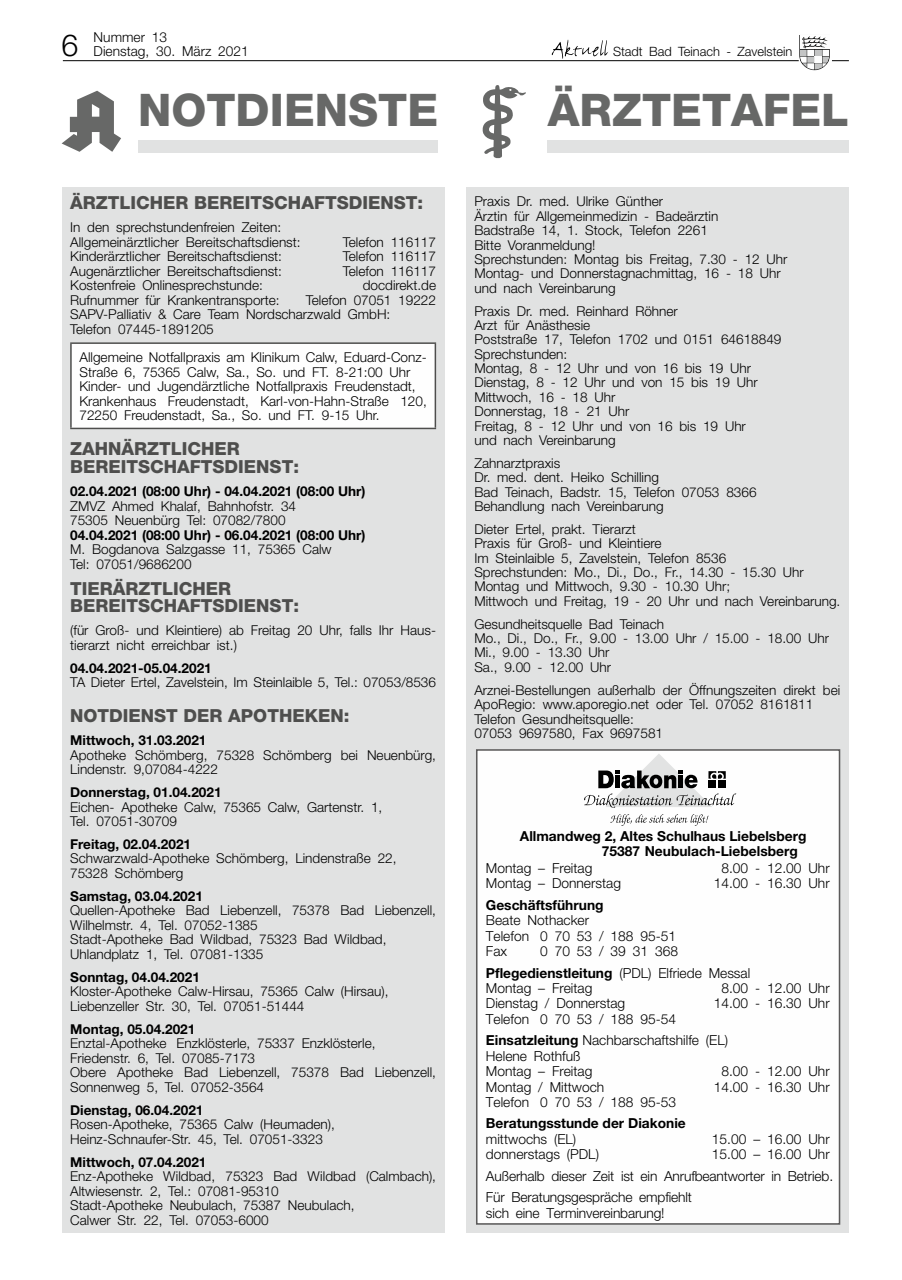
<style>
.page{position:relative;width:902px;height:1280px;background:#fff}
.page>*{position:absolute;margin:0;border:0;box-sizing:border-box;transform-origin:0 0}
.t1{font:800 45px "Helvetica Neue";color:#676867}
.t2{font:300 30.3px "Helvetica Neue";color:#000}
.t3{font:800 18px/17.7px "Helvetica Neue";color:#4e4e4d}
.t4{font:300 13.8px/21.5px "Helvetica Neue";color:#000}
.t5{font:700 13.8px/14.5px "Helvetica Neue";color:#000}
.t6{font:300 13.65px/14.4px "Helvetica Neue";color:#000}
.t7{font:700 13.65px "Helvetica Neue";color:#000}
.t8{font:300 12.9px "Helvetica Neue";color:#000}
.s1{font-weight:700}
</style>
<div class="page">
<svg style="left:551px;top:40px;width:57px;height:19px"></svg>
<hr style="left:63px;top:60px;width:735px;height:1px;background:#000">
<svg style="left:799px;top:35px;width:49px;height:35px"></svg>
<div style="left:62px;top:187px;width:382px;height:1046px;background:#e1e2e2"></div>
<div style="left:466px;top:187px;width:382px;height:1046px;background:#e1e2e2"></div>
<svg style="left:62px;top:91px;width:59px;height:61px"></svg>
<div style="left:138px;top:140px;width:300px;height:13px;background:#e1e2e2"></div>
<svg style="left:482px;top:85px;width:44px;height:74px"></svg>
<div style="left:547px;top:140px;width:301px;height:13px;background:#e1e2e2"></div>
<div style="left:71px;top:343px;width:364px;height:85px;background:#fefefe"></div>
<hr style="left:70px;top:342px;width:366px;height:2px;background:#4e4e4d">
<hr style="left:70px;top:344px;width:2px;height:84px;background:#4e4e4d">
<hr style="left:434px;top:344px;width:2px;height:84px;background:#4e4e4d">
<hr style="left:70px;top:428px;width:366px;height:1px;background:#4e4e4d">
<div style="left:476px;top:750px;width:363px;height:474px;background:#fefefe"></div>
<div style="left:476px;top:749px;width:364px;height:476px;border:2px solid #5c5b5b"></div>
<svg style="left:584px;top:754px;width:152px;height:54px"></svg>
<svg style="left:610px;top:814px;width:98px;height:12px"></svg>
<h2 class="t2" style="left:62px;top:27px;width:18px">6</h2>
<p class="t6" style="left:94px;top:30px;width:157px;line-height:13.5px">Nummer 13<br>Dienstag, 30. März 2021</p>
<h1 class="t1" style="left:138px;top:83px;width:302px">NOTDIENSTE</h1>
<h1 class="t1" style="left:547px;top:83px;width:302px">ÄRZTETAFEL</h1>
<p class="t8" style="left:613px;top:43px;width:181px">Stadt Bad Teinach - Zavelstein</p>
<h3 class="t3" style="left:70px;top:194px;width:354px">ÄRZTLICHER BEREITSCHAFTSDIENST:</h3>
<p class="t6" style="left:70px;top:220px;width:232px">In den sprechstundenfreien Zeiten:<br>Allgemeinärztlicher Bereitschaftsdienst:</p>
<p class="t6" style="left:343px;top:234px;width:95px">Telefon 116117</p>
<p class="t6" style="left:70px;top:249px;width:213px">Kinderärztlicher Bereitschaftsdienst:</p>
<p class="t6" style="left:343px;top:249px;width:95px">Telefon 116117</p>
<p class="t6" style="left:70px;top:263px;width:213px">Augenärztlicher Bereitschaftsdienst:</p>
<p class="t6" style="left:343px;top:263px;width:95px">Telefon 116117</p>
<p class="t6" style="left:70px;top:278px;width:194px">Kostenfreie Onlinesprechstunde:</p>
<p class="t6" style="left:363px;top:278px;width:75px">docdirekt.de</p>
<p class="t6" style="left:70px;top:292px;width:211px">Rufnummer für Krankentransporte:</p>
<p class="t6" style="left:70px;top:292px;width:367px;text-indent:235px">Telefon 07051 19222<br>SAPV-Palliativ &amp; Care Team Nordscharzwald GmbH:<br>Telefon 07445-1891205</p>
<p class="t6" style="left:79px;top:350px;width:349px">Allgemeine Notfallpraxis am Klinikum Calw, Eduard-Conz-Straße 6, 75365 Calw, Sa., So. und FT. 8-21:00 Uhr Kinder- und Jugendärztliche Notfallpraxis Freudenstadt, Krankenhaus Freudenstadt, Karl-von-Hahn-Straße 120, 72250 Freudenstadt, Sa., So. und FT. 9-15 Uhr.</p>
<h3 class="t3" style="left:70px;top:440px;width:230px">ZAHNÄRZTLICHER<br>BEREITSCHAFTSDIENST:</h3>
<p class="t7" style="left:70px;top:483px;width:297px">02.04.2021 (08:00 Uhr) - 04.04.2021 (08:00 Uhr)</p>
<p class="t6" style="left:70px;top:498px;width:227px">ZMVZ Ahmed Khalaf, Bahnhofstr. 34<br>75305 Neuenbürg Tel: 07082/7800</p>
<p class="t7" style="left:70px;top:526px;width:297px">04.04.2021 (08:00 Uhr) - 06.04.2021 (08:00 Uhr)</p>
<p class="t6" style="left:70px;top:542px;width:263px">M. Bogdanova Salzgasse 11, 75365 Calw<br>Tel: 07051/9686200</p>
<h3 class="t3" style="left:70px;top:579px;width:230px">TIERÄRZTLICHER<br>BEREITSCHAFTSDIENST:</h3>
<p class="t6" style="left:70px;top:623px;width:367px">(für Groß- und Kleintiere) ab Freitag 20 Uhr, falls Ihr Haus&shy;tierarzt nicht erreichbar ist.)</p>
<p class="t7" style="left:70px;top:659px;width:143px">04.04.2021-05.04.2021</p>
<p class="t6" style="left:70px;top:675px;width:367px">TA Dieter Ertel, Zavelstein, Im Steinlaible 5, Tel.: 07053/8536</p>
<h3 class="t3" style="left:70px;top:707px;width:281px">NOTDIENST DER APOTHEKEN:</h3>
<p class="t7" style="left:70px;top:732px;width:138px">Mittwoch, 31.03.2021</p>
<p class="t6" style="left:70px;top:747px;width:367px">Apotheke Schömberg, 75328 Schömberg bei Neuenbürg,<br>Lindenstr. 9,07084-4222</p>
<p class="t7" style="left:70px;top:784px;width:153px">Donnerstag, 01.04.2021</p>
<p class="t6" style="left:70px;top:799px;width:313px">Eichen- Apotheke Calw, 75365 Calw, Gartenstr. 1,<br>Tel. 07051-30709</p>
<p class="t7" style="left:70px;top:836px;width:122px">Freitag, 02.04.2021</p>
<p class="t6" style="left:70px;top:851px;width:328px">Schwarzwald-Apotheke Schömberg, Lindenstraße 22,<br>75328 Schömberg</p>
<p class="t7" style="left:70px;top:888px;width:134px">Samstag, 03.04.2021</p>
<p class="t6" style="left:70px;top:903px;width:367px">Quellen-Apotheke Bad Liebenzell, 75378 Bad Liebenzell, Wilhelmstr. 4, Tel. 07052-1385<br>Stadt-Apotheke Bad Wildbad, 75323 Bad Wildbad, Uhlandplatz 1, Tel. 07081-1335</p>
<p class="t7" style="left:70px;top:968px;width:131px">Sonntag, 04.04.2021</p>
<p class="t6" style="left:70px;top:984px;width:320px">Kloster-Apotheke Calw-Hirsau, 75365 Calw (Hirsau),<br>Liebenzeller Str. 30, Tel. 07051-51444</p>
<p class="t7" style="left:70px;top:1020px;width:127px">Montag, 05.04.2021</p>
<p class="t6" style="left:70px;top:1036px;width:367px">Enztal-Apotheke Enzklösterle, 75337 Enzklösterle, Friedenstr. 6, Tel. 07085-7173<br>Obere Apotheke Bad Liebenzell, 75378 Bad Liebenzell, Sonnenweg 5, Tel. 07052-3564</p>
<p class="t7" style="left:70px;top:1101px;width:135px">Dienstag, 06.04.2021</p>
<p class="t6" style="left:70px;top:1117px;width:266px">Rosen-Apotheke, 75365 Calw (Heumaden),<br>Heinz-Schnaufer-Str. 45, Tel. 07051-3323</p>
<p class="t7" style="left:70px;top:1153px;width:138px">Mittwoch, 07.04.2021</p>
<p class="t6" style="left:70px;top:1169px;width:367px">Enz-Apotheke Wildbad, 75323 Bad Wildbad (Calmbach), Altwiesenstr. 2, Tel.: 07081-95310<br>Stadt-Apotheke Neubulach, 75387 Neubulach,<br>Calwer Str. 22, Tel. 07053-6000</p>
<p class="t6" style="left:474px;top:194px;width:314px">Praxis Dr. med. Ulrike Günther<br>Ärztin für Allgemeinmedizin - Badeärztin<br>Badstraße 14, 1. Stock, Telefon 2261<br>Bitte Voranmeldung!<br>Sprechstunden: Montag bis Freitag, 7.30 - 12 Uhr Montag- und Donnerstagnachmittag, 16 - 18 Uhr und nach Vereinbarung</p>
<p class="t6" style="left:474px;top:303px;width:308px">Praxis Dr. med. Reinhard Röhner<br>Arzt für Anästhesie<br>Poststraße 17, Telefon 1702 und 0151 64618849<br>Sprechstunden:<br>Montag, 8 - 12 Uhr und von 16 bis 19 Uhr<br>Dienstag, 8 - 12 Uhr und von 15 bis 19 Uhr<br>Mittwoch, 16 - 18 Uhr<br>Donnerstag, 18 - 21 Uhr<br>Freitag, 8 - 12 Uhr und von 16 bis 19 Uhr<br>und nach Vereinbarung</p>
<p class="t6" style="left:474px;top:455px;width:284px">Zahnarztpraxis<br>Dr. med. dent. Heiko Schilling<br>Bad Teinach, Badstr. 15, Telefon 07053 8366<br>Behandlung nach Vereinbarung</p>
<p class="t6" style="left:474px;top:522px;width:367px">Dieter Ertel, prakt. Tierarzt<br>Praxis für Groß- und Kleintiere<br>Im Steinlaible 5, Zavelstein, Telefon 8536<br>Sprechstunden: Mo., Di., Do., Fr., 14.30 - 15.30 Uhr Montag und Mittwoch, 9.30 - 10.30 Uhr;<br>Mittwoch und Freitag, 19 - 20 Uhr und nach Vereinbarung.</p>
<p class="t6" style="left:474px;top:616px;width:356px">Gesundheitsquelle Bad Teinach<br>Mo., Di., Do., Fr., 9.00 - 13.00 Uhr / 15.00 - 18.00 Uhr<br>Mi., 9.00 - 13.30 Uhr<br>Sa., 9.00 - 12.00 Uhr</p>
<p class="t6" style="left:474px;top:682px;width:367px">Arznei-Bestellungen außerhalb der Öffnungszeiten direkt bei ApoRegio: www.aporegio.net oder Tel. 07052 8161811<br>Telefon Gesundheitsquelle:<br>07053 9697580, Fax 9697581</p>
<p class="t5" style="left:602px;top:829px;width:206px;text-indent:-82px">Allmandweg 2, Altes Schulhaus Liebelsberg<br>75387 Neubulach-Liebelsberg</p>
<p class="t4" style="left:486px;top:857px;width:108px">Montag – Freitag</p>
<p class="t4" style="left:721px;top:857px;width:110px">8.00 - 12.00 Uhr</p>
<p class="t4" style="left:486px;top:872px;width:136px">Montag – Donnerstag</p>
<p class="t4" style="left:713px;top:872px;width:117px">14.00 - 16.30 Uhr</p>
<p class="t5" style="left:486px;top:897px;width:119px">Geschäftsführung</p>
<p class="t4" style="left:486px;top:912px;width:192px;line-height:15.5px">Beate Nothacker<br>Telefon 0 70 53 / 188 95-51<br>Fax</p>
<p class="t4" style="left:486px;top:940px;width:266px;text-indent:54px">0 70 53 / 39 31 368<br><span class="s1">Pflegedienstleitung</span> (PDL) Elfriede Messal</p>
<p class="t4" style="left:486px;top:977px;width:108px">Montag – Freitag</p>
<p class="t4" style="left:721px;top:977px;width:110px">8.00 - 12.00 Uhr</p>
<p class="t4" style="left:486px;top:992px;width:141px">Dienstag / Donnerstag</p>
<p class="t4" style="left:713px;top:992px;width:117px">14.00 - 16.30 Uhr</p>
<p class="t4" style="left:486px;top:1008px;width:244px">Telefon 0 70 53 / 188 95-54<br><span class="s1">Einsatzleitung</span> Nachbarschaftshilfe (EL)</p>
<p class="t4" style="left:486px;top:1048px;width:108px;line-height:15.5px">Helene Rothfuß<br>Montag – Freitag</p>
<p class="t4" style="left:721px;top:1060px;width:110px">8.00 - 12.00 Uhr</p>
<p class="t4" style="left:486px;top:1075px;width:120px">Montag / Mittwoch</p>
<p class="t4" style="left:713px;top:1075px;width:117px">14.00 - 16.30 Uhr</p>
<p class="t4" style="left:486px;top:1091px;width:192px">Telefon 0 70 53 / 188 95-53</p>
<p class="t5" style="left:486px;top:1116px;width:201px">Beratungsstunde der Diakonie</p>
<p class="t4" style="left:486px;top:1128px;width:92px">mittwochs (EL)</p>
<p class="t4" style="left:712px;top:1128px;width:119px">15.00 – 16.00 Uhr</p>
<p class="t4" style="left:486px;top:1143px;width:115px">donnerstags (PDL)</p>
<p class="t4" style="left:486px;top:1143px;width:348px;text-indent:226px">15.00 – 16.00 Uhr<br>Außerhalb dieser Zeit ist ein Anrufbeantworter in Betrieb.<br>Für Beratungsgespräche empfiehlt</p>
<p class="t4" style="left:486px;top:1201px;width:180px">sich eine Terminvereinbarung!</p>
</div>
